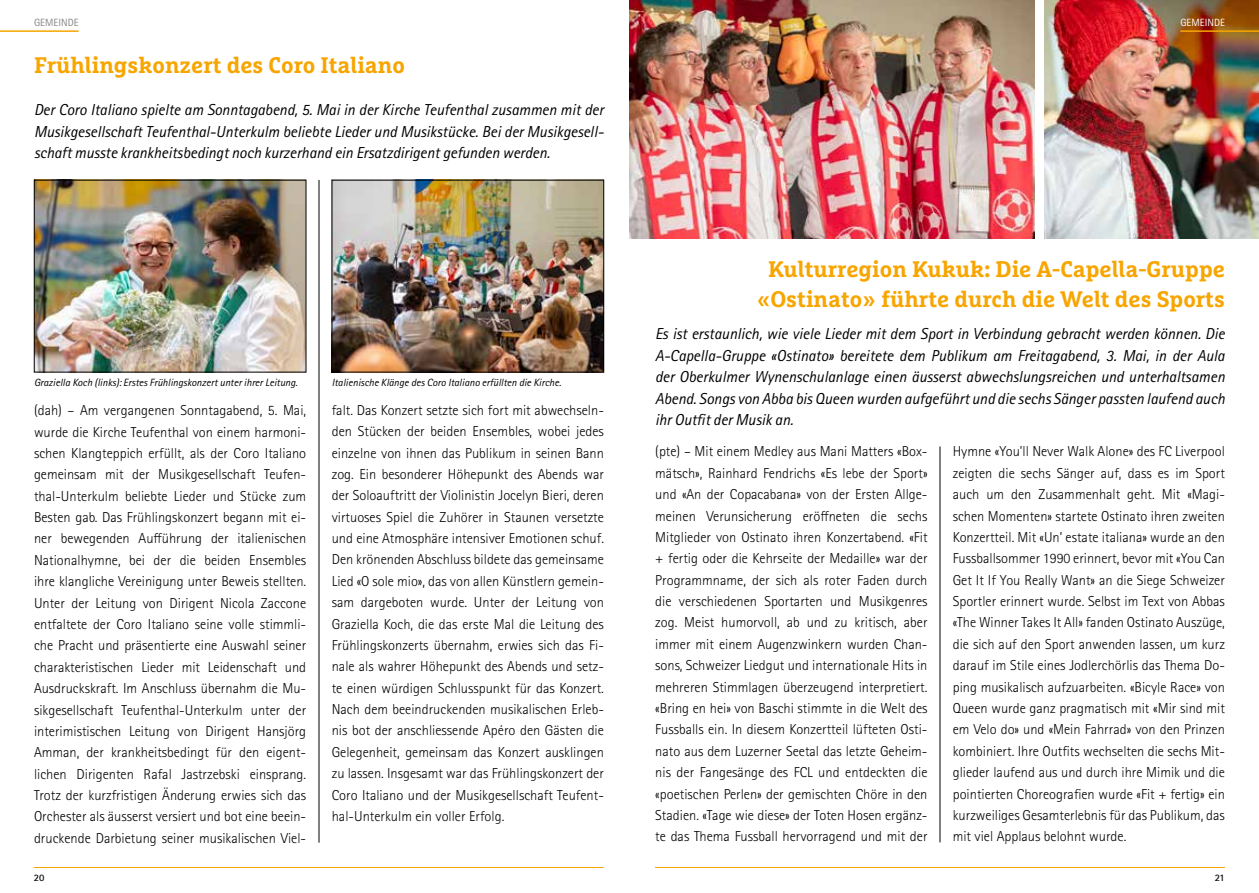
<style>
.page{position:relative;width:1259px;height:893px;background:#fff}
.page>*{position:absolute;margin:0;border:0;box-sizing:border-box;transform-origin:0 0}
.t1{font:700 22.5px/30px "Marselis Slab Pro";color:#f7a500;text-align:center}
.t2{font:italic 15.9px/21.3px "Rotis Sans Serif Std";color:#000;text-align:justify}
.t3{font:300 14.4px/21.3px "Rotis Sans Serif Std";color:#000;text-align:justify}
.t4{font:italic 10.5px "Rotis Sans Serif Std";color:#000}
.t5{font:10.5px "Rotis Sans Serif Std";color:#868786}
.t6{font:10.5px "Rotis Sans Serif Std";color:#fff}
.t7{font:700 9.9px "Rotis Sans Serif Std";color:#000}
</style>
<div class="page">
<hr style="left:0;top:30px;width:79px;height:2px;background:#f7a500">
<hr style="left:34px;top:867px;width:570px;height:1px;background:#f7a500">
<img style="left:36px;top:182px;width:268px;height:188px">
<div style="left:34px;top:180px;width:272px;height:192px;border:1px solid #000"></div>
<hr style="left:319px;top:180px;width:1px;height:663px;background:#000">
<img style="left:334px;top:182px;width:268px;height:188px">
<div style="left:332px;top:180px;width:272px;height:192px;border:1px solid #000"></div>
<img style="left:1044px;top:0;width:215px;height:238px">
<hr style="left:939px;top:446px;width:1px;height:396px;background:#000">
<img style="left:629px;top:0;width:405px;height:238px">
<hr style="left:1180px;top:30px;width:79px;height:2px;background:#f7a500">
<hr style="left:655px;top:867px;width:570px;height:1px;background:#f7a500">
<p class="t5" style="left:34px;top:16px;width:46px">GEMEINDE</p>
<h1 class="t1" style="left:34px;top:50px;width:372px">Frühlingskonzert des Coro Italiano</h1>
<p class="t2" style="left:34px;top:99px;width:571px">Der Coro Italiano spielte am Sonntagabend, 5. Mai in der Kirche Teufenthal zusammen mit der Musikgesellschaft Teufenthal-Unterkulm beliebte Lieder und Musikstücke. Bei der Musikgesell&shy;schaft musste krankheitsbedingt noch kurzerhand ein Ersatzdirigent gefunden werden.</p>
<p class="t4" style="left:34px;top:376px;width:265px">Graziella Koch (links): Erstes Frühlingskonzert unter ihrer Leitung.</p>
<p class="t4" style="left:332px;top:376px;width:231px">Italienische Klänge des Coro Italiano erfüllten die Kirche.</p>
<p class="t3" style="left:34px;top:400px;width:274px">(dah) – Am vergangenen Sonntagabend, 5. Mai, wurde die Kirche Teufenthal von einem harmoni&shy;schen Klangteppich erfüllt, als der Coro Italiano gemeinsam mit der Musikgesellschaft Teufen&shy;thal-Unterkulm beliebte Lieder und Stücke zum Besten gab. Das Frühlingskonzert begann mit ei&shy;ner bewegenden Aufführung der italienischen Nationalhymne, bei der die beiden Ensembles ihre klangliche Vereinigung unter Beweis stellten.<br>Unter der Leitung von Dirigent Nicola Zaccone entfaltete der Coro Italiano seine volle stimmli&shy;che Pracht und präsentierte eine Auswahl seiner charakteristischen Lieder mit Leidenschaft und Ausdruckskraft. Im Anschluss übernahm die Mu&shy;sikgesellschaft Teufenthal-Unterkulm unter der interimistischen Leitung von Dirigent Hansjörg Amman, der krankheitsbedingt für den eigent&shy;lichen Dirigenten Rafal Jastrzebski einsprang.<br>Trotz der kurzfristigen Änderung erwies sich das Orchester als äusserst versiert und bot eine beein&shy;druckende Darbietung seiner musikalischen Viel-</p>
<p class="t3" style="left:332px;top:400px;width:274px">falt. Das Konzert setzte sich fort mit abwechseln&shy;den Stücken der beiden Ensembles, wobei jedes einzelne von ihnen das Publikum in seinen Bann zog. Ein besonderer Höhepunkt des Abends war der Soloauftritt der Violinistin Jocelyn Bieri, deren virtuoses Spiel die Zuhörer in Staunen versetzte und eine Atmosphäre intensiver Emotionen schuf.<br>Den krönenden Abschluss bildete das gemeinsame Lied «O sole mio», das von allen Künstlern gemein&shy;sam dargeboten wurde. Unter der Leitung von Graziella Koch, die das erste Mal die Leitung des Frühlingskonzerts übernahm, erwies sich das Fi&shy;nale als wahrer Höhepunkt des Abends und setz&shy;te einen würdigen Schlusspunkt für das Konzert.<br>Nach dem beeindruckenden musikalischen Erleb&shy;nis bot der anschliessende Apéro den Gästen die Gelegenheit, gemeinsam das Konzert ausklingen zu lassen. Insgesamt war das Frühlingskonzert der Coro Italiano und der Musikgesellschaft Teufent&shy;hal-Unterkulm ein voller Erfolg.</p>
<p class="t7" style="left:34px;top:871px;width:12px">20</p>
<p class="t6" style="left:1180px;top:16px;width:46px">GEMEINDE</p>
<h1 class="t1" style="left:756px;top:254px;width:470px">Kulturregion Kukuk: Die A-Capella-Gruppe «Ostinato» führte durch die Welt des Sports</h1>
<p class="t2" style="left:655px;top:324px;width:571px">Es ist erstaunlich, wie viele Lieder mit dem Sport in Verbindung gebracht werden können. Die A-Capella-Gruppe «Ostinato» bereitete dem Publikum am Freitagabend, 3. Mai, in der Aula der Oberkulmer Wynenschulanlage einen äusserst abwechslungsreichen und unterhaltsamen Abend. Songs von Abba bis Queen wurden aufgeführt und die sechs Sänger passten laufend auch ihr Outfit der Musik an.</p>
<p class="t3" style="left:655px;top:441px;width:274px">(pte) – Mit einem Medley aus Mani Matters «Box&shy;mätsch», Rainhard Fendrichs «Es lebe der Sport» und «An der Copacabana» von der Ersten Allge&shy;meinen Verunsicherung eröffneten die sechs Mitglieder von Ostinato ihren Konzertabend. «Fit + fertig oder die Kehrseite der Medaille» war der Programmname, der sich als roter Faden durch die verschiedenen Sportarten und Musikgenres zog. Meist humorvoll, ab und zu kritisch, aber immer mit einem Augenzwinkern wurden Chan&shy;sons, Schweizer Liedgut und internationale Hits in mehreren Stimmlagen überzeugend interpretiert. «Bring en hei» von Baschi stimmte in die Welt des Fussballs ein. In diesem Konzertteil lüfteten Osti&shy;nato aus dem Luzerner Seetal das letzte Geheim&shy;nis der Fangesänge des FCL und entdeckten die «poetischen Perlen» der gemischten Chöre in den Stadien. «Tage wie diese» der Toten Hosen ergänz&shy;te das Thema Fussball hervorragend und mit der</p>
<p class="t3" style="left:952px;top:441px;width:274px">Hymne «You'll Never Walk Alone» des FC Liverpool zeigten die sechs Sänger auf, dass es im Sport auch um den Zusammenhalt geht. Mit «Magi&shy;schen Momenten» startete Ostinato ihren zweiten Konzertteil. Mit «Un’ estate italiana» wurde an den Fussballsommer 1990 erinnert, bevor mit «You Can Get It If You Really Want» an die Siege Schweizer Sportler erinnert wurde. Selbst im Text von Abbas «The Winner Takes It All» fanden Ostinato Auszüge, die sich auf den Sport anwenden lassen, um kurz darauf im Stile eines Jodlerchörlis das Thema Do&shy;ping musikalisch aufzuarbeiten. «Bicyle Race» von Queen wurde ganz pragmatisch mit «Mir sind mit em Velo do» und «Mein Fahrrad» von den Prinzen kombiniert. Ihre Outfits wechselten die sechs Mit&shy;glieder laufend aus und durch ihre Mimik und die pointierten Choreografien wurde «Fit + fertig» ein kurzweiliges Gesamterlebnis für das Publikum, das mit viel Applaus belohnt wurde.</p>
<p class="t7" style="left:1214px;top:871px;width:12px">21</p>
</div>
